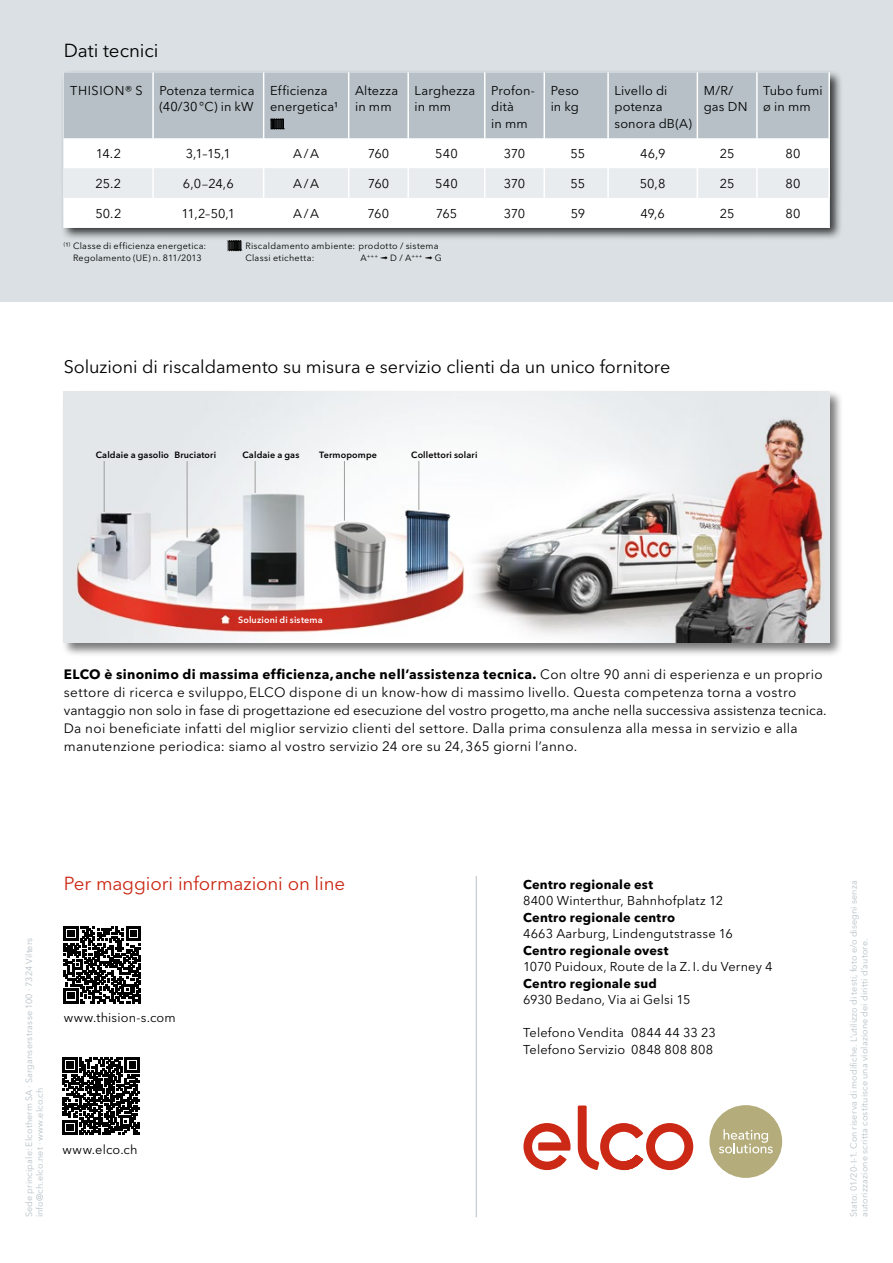
<style>
.page{position:relative;width:893px;height:1263px;background:#fff}
.page>*{position:absolute;margin:0;border:0;box-sizing:border-box;transform-origin:0 0}
.t1{font:18.75px "Avenir Next LT Pro";letter-spacing:-.005em;color:#cb2815}
.t2{font:18.75px "Avenir Next LT Pro";color:#000}
.t3{font:18px "Avenir Next LT Pro";letter-spacing:-.005em;color:#000}
.t4{font:13.5px/18px "Avenir Next LT Pro";letter-spacing:.02em;color:#000}
.t5{font:12.75px/16.5px "Avenir Next LT Pro";letter-spacing:.01em;color:#000}
.t6{font:700 12.75px "Avenir Next LT Pro";letter-spacing:.02em;color:#000}
.t7{font:12.75px "Avenir Next LT Pro";letter-spacing:.045em;color:#000}
.t8{font:9px/10.5px "Avenir Next LT Pro";letter-spacing:.015em;color:#b6c0c6}
.t9{font:9px/12px "Avenir Next LT Pro";letter-spacing:.03em;color:#000;text-align:center}
.t10{font:600 9px "Avenir Next LT Pro";letter-spacing:.02em;color:#000}
.t11{font:600 9px "Avenir Next LT Pro";letter-spacing:.015em;color:#fff}
.t12{font:5.55px "Avenir Next LT Pro";color:#000}
.s1{font-family:"Minion Pro"}
.s2{font-size:9px}
.s3{font-weight:700}
</style>
<div class="page">
<hr style="left:476px;top:876px;width:1px;height:341px;background:#b6c0c6">
<div style="left:709px;top:1105px;width:73px;height:73px;background:#b4ac7b;border-radius:50%"></div>
<svg style="left:719px;top:1129px;width:54px;height:24px"></svg>
<svg style="left:523px;top:1105px;width:170px;height:65px"></svg>
<svg style="left:64px;top:926px;width:76px;height:77px"></svg>
<svg style="left:63px;top:1058px;width:76px;height:76px"></svg>
<div style="left:0;top:0;width:893px;height:301px;background:#dae0e3"></div>
<div style="left:60px;top:69px;width:783px;height:171px;background:#000;opacity:.75"></div>
<div style="left:64px;top:72px;width:764px;height:66px;background:#b6c0c6"></div>
<svg style="left:64px;top:138px;width:765px;height:90px;fill:#fff"></svg>
<hr style="left:152px;top:72px;width:2px;height:66px;background:#fff">
<hr style="left:263px;top:72px;width:1px;height:66px;background:#fff">
<hr style="left:348px;top:72px;width:1px;height:66px;background:#fff">
<hr style="left:407px;top:72px;width:2px;height:66px;background:#fff">
<hr style="left:484px;top:72px;width:1px;height:66px;background:#fff">
<hr style="left:544px;top:72px;width:1px;height:66px;background:#fff">
<hr style="left:607px;top:72px;width:2px;height:66px;background:#fff">
<hr style="left:697px;top:72px;width:1px;height:66px;background:#fff">
<hr style="left:756px;top:72px;width:2px;height:66px;background:#fff">
<hr style="left:828px;top:72px;width:2px;height:66px;background:#fff">
<hr style="left:152px;top:138px;width:2px;height:30px;background:#fff">
<hr style="left:263px;top:138px;width:1px;height:30px;background:#fff">
<hr style="left:348px;top:138px;width:1px;height:30px;background:#fff">
<hr style="left:407px;top:138px;width:2px;height:30px;background:#fff">
<hr style="left:484px;top:138px;width:1px;height:30px;background:#fff">
<hr style="left:544px;top:138px;width:1px;height:30px;background:#fff">
<hr style="left:607px;top:138px;width:2px;height:30px;background:#fff">
<hr style="left:697px;top:138px;width:1px;height:30px;background:#fff">
<hr style="left:756px;top:138px;width:2px;height:30px;background:#fff">
<hr style="left:828px;top:138px;width:2px;height:30px;background:#fff">
<hr style="left:152px;top:168px;width:2px;height:30px;background:#fff">
<hr style="left:263px;top:168px;width:1px;height:30px;background:#fff">
<hr style="left:348px;top:168px;width:1px;height:30px;background:#fff">
<hr style="left:407px;top:168px;width:2px;height:30px;background:#fff">
<hr style="left:484px;top:168px;width:1px;height:30px;background:#fff">
<hr style="left:544px;top:168px;width:1px;height:30px;background:#fff">
<hr style="left:607px;top:168px;width:2px;height:30px;background:#fff">
<hr style="left:697px;top:168px;width:1px;height:30px;background:#fff">
<hr style="left:756px;top:168px;width:2px;height:30px;background:#fff">
<hr style="left:828px;top:168px;width:2px;height:30px;background:#fff">
<hr style="left:152px;top:198px;width:2px;height:30px;background:#fff">
<hr style="left:263px;top:198px;width:1px;height:30px;background:#fff">
<hr style="left:348px;top:198px;width:1px;height:30px;background:#fff">
<hr style="left:407px;top:198px;width:2px;height:30px;background:#fff">
<hr style="left:484px;top:198px;width:1px;height:30px;background:#fff">
<hr style="left:544px;top:198px;width:1px;height:30px;background:#fff">
<hr style="left:607px;top:198px;width:2px;height:30px;background:#fff">
<hr style="left:697px;top:198px;width:1px;height:30px;background:#fff">
<hr style="left:756px;top:198px;width:2px;height:30px;background:#fff">
<svg style="left:270px;top:119px;width:15px;height:10px"></svg>
<div style="left:62px;top:389px;width:781px;height:268px;background:#000;opacity:.53"></div>
<img style="left:64px;top:391px;width:765px;height:252px">
<hr style="left:104px;top:461px;width:1px;height:51px;background:#9d9d9c">
<hr style="left:187px;top:461px;width:1px;height:77px;background:#9d9d9c">
<hr style="left:255px;top:461px;width:1px;height:32px;background:#9d9d9c">
<hr style="left:344px;top:461px;width:1px;height:60px;background:#9d9d9c">
<hr style="left:419px;top:461px;width:1px;height:49px;background:#9d9d9c">
<svg style="left:227px;top:240px;width:15px;height:11px"></svg>
<h1 class="t2" style="left:64px;top:39px;width:96px">Dati tecnici</h1>
<p class="t7" style="left:70px;top:83px;width:74px">THISION® S</p>
<p class="t5" style="left:159px;top:82px;width:97px">Potenza termica (40/30°C) in kW</p>
<p class="t5" style="left:270px;top:82px;width:70px">Efficienza energetica¹</p>
<p class="t5" style="left:355px;top:82px;width:45px">Altezza in mm</p>
<p class="t5" style="left:415px;top:82px;width:62px">Larghezza in mm</p>
<p class="t5" style="left:491px;top:82px;width:45px">Profon&shy;dità<br>in mm</p>
<p class="t5" style="left:551px;top:82px;width:30px">Peso in kg</p>
<p class="t5" style="left:614px;top:82px;width:79px">Livello di potenza sonora dB(A)</p>
<p class="t5" style="left:704px;top:82px;width:45px">M/R/ gas DN</p>
<p class="t5" style="left:763px;top:82px;width:61px">Tubo fumi ø in mm</p>
<p class="t5" style="left:96px;top:145px;width:27px">14.2</p>
<p class="t5" style="left:186px;top:145px;width:47px">3,1–15,1</p>
<p class="t5" style="left:293px;top:145px;width:27px">A/A</p>
<p class="t5" style="left:368px;top:145px;width:23px">760</p>
<p class="t5" style="left:435px;top:145px;width:24px">540</p>
<p class="t5" style="left:504px;top:145px;width:23px">370</p>
<p class="t5" style="left:571px;top:145px;width:16px">55</p>
<p class="t5" style="left:640px;top:145px;width:27px">46,9</p>
<p class="t5" style="left:720px;top:145px;width:16px">25</p>
<p class="t5" style="left:785px;top:145px;width:17px">80</p>
<p class="t5" style="left:95px;top:175px;width:27px">25.2</p>
<p class="t5" style="left:183px;top:175px;width:52px">6,0<span class="s1">–</span>24,6</p>
<p class="t5" style="left:293px;top:175px;width:27px">A/A</p>
<p class="t5" style="left:368px;top:175px;width:23px">760</p>
<p class="t5" style="left:435px;top:175px;width:24px">540</p>
<p class="t5" style="left:504px;top:175px;width:23px">370</p>
<p class="t5" style="left:571px;top:175px;width:16px">55</p>
<p class="t5" style="left:640px;top:175px;width:27px">50,8</p>
<p class="t5" style="left:720px;top:175px;width:16px">25</p>
<p class="t5" style="left:785px;top:175px;width:17px">80</p>
<p class="t5" style="left:95px;top:205px;width:27px">50.2</p>
<p class="t5" style="left:181px;top:205px;width:55px">11,2–50,1</p>
<p class="t5" style="left:293px;top:205px;width:27px">A/A</p>
<p class="t5" style="left:368px;top:205px;width:23px">760</p>
<p class="t5" style="left:436px;top:205px;width:23px">765</p>
<p class="t5" style="left:504px;top:205px;width:23px">370</p>
<p class="t5" style="left:571px;top:205px;width:16px">59</p>
<p class="t5" style="left:640px;top:205px;width:26px">49,6</p>
<p class="t5" style="left:720px;top:205px;width:16px">25</p>
<p class="t5" style="left:785px;top:205px;width:17px">80</p>
<p class="t9" style="left:64px;top:240px;width:144px"><sup>(</sup>¹<sup>)</sup> Classe di efficienza energetica:<br>Regolamento (UE) n. 811/2013</p>
<p class="t9" style="left:245px;top:240px;width:195px;text-align:left">Riscaldamento ambiente: prodotto / sistema<br>Classi etichetta:</p>
<p class="t12" style="left:361px;top:253px;width:83px"><span class="s2">A</span>+++ ➟ <span class="s2">D / A</span>+++ ➟ <span class="s2">G</span></p>
<h2 class="t3" style="left:64px;top:356px;width:608px">Soluzioni di riscaldamento su misura e servizio clienti da un unico fornitore</h2>
<p class="t10" style="left:96px;top:450px;width:122px">Caldaie a gasolio Bruciatori</p>
<p class="t10" style="left:242px;top:450px;width:59px">Caldaie a gas</p>
<p class="t10" style="left:319px;top:450px;width:60px">Termopompe</p>
<p class="t10" style="left:411px;top:450px;width:68px">Collettori solari</p>
<p class="t11" style="left:238px;top:614px;width:86px">Soluzioni di sistema</p>
<p class="t4" style="left:64px;top:665px;width:764px"><span class="s3">ELCO è sinonimo di massima efficienza,anche nell’assistenza tecnica.</span> Con oltre 90 anni di esperienza e un proprio settore di ricerca e sviluppo,ELCO dispone di un know-how di massimo livello. Questa competenza torna a vostro vantaggio non solo in fase di progettazione ed esecuzione del vostro progetto,ma anche nella successiva assistenza tecnica.<br>Da noi beneficiate infatti del miglior servizio clienti del settore. Dalla prima consulenza alla messa in servizio e alla manutenzione periodica: siamo al vostro servizio 24 ore su 24,365 giorni l’anno.</p>
<p class="t8" style="left:24px;top:1217px;width:281px;rotate:-90deg">Sede principale: Elcotherm SA · Sarganserstrasse 100 · 7324 Vilters info@ch.elco.net · www.elco.ch</p>
<h1 class="t1" style="left:64px;top:872px;width:283px">Per maggiori informazioni on line</h1>
<p class="t5" style="left:64px;top:1009px;width:113px">www.thision-s.com</p>
<p class="t5" style="left:63px;top:1141px;width:77px">www.elco.ch</p>
<p class="t6" style="left:523px;top:876px;width:132px">Centro regionale est</p>
<p class="t5" style="left:523px;top:892px;width:202px">8400 Winterthur, Bahnhofplatz 12</p>
<p class="t6" style="left:523px;top:909px;width:154px">Centro regionale centro</p>
<p class="t5" style="left:523px;top:925px;width:211px">4663 Aarburg, Lindengutstrasse 16</p>
<p class="t6" style="left:523px;top:942px;width:147px">Centro regionale ovest</p>
<p class="t5" style="left:523px;top:958px;width:251px">1070 Puidoux, Route de la Z. I. du Verney 4</p>
<p class="t6" style="left:523px;top:975px;width:135px">Centro regionale sud</p>
<p class="t5" style="left:523px;top:991px;width:169px">6930 Bedano, Via ai Gelsi 15</p>
<p class="t5" style="left:523px;top:1024px;width:194px">Telefono Vendita 0844 44 33 23<br>Telefono Servizio 0848 808 808</p>
<p class="t8" style="left:848px;top:1217px;width:338px;rotate:-90deg">Stato: 01/20-I-1. Con riserva di modifiche. L’utilizzo di testi, foto e/o disegni senza autorizzazione scritta costituisce una violazione dei diritti d’autore.</p>
</div>
